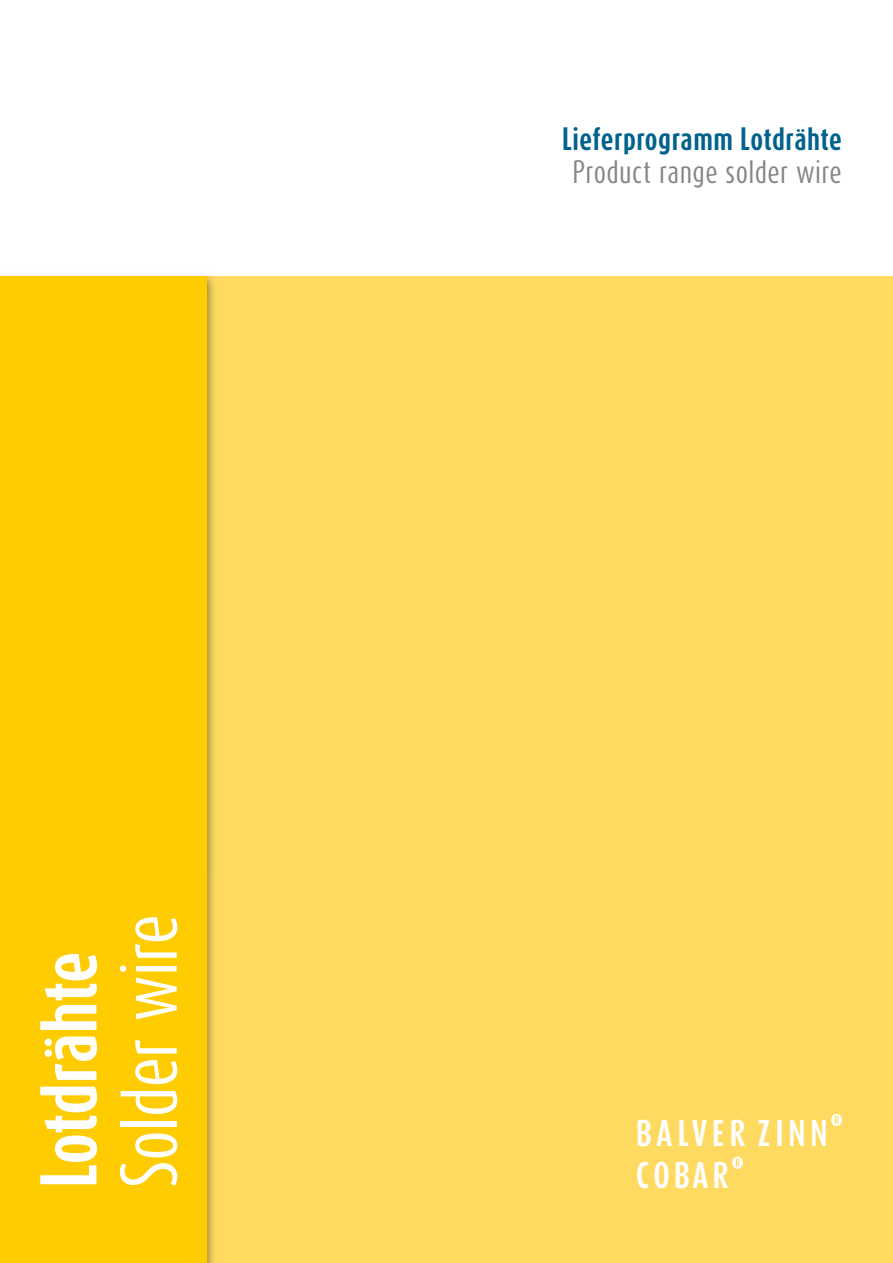
<style>
.page{position:relative;width:893px;height:1263px;background:#fff}
.page>*{position:absolute;margin:0;border:0;box-sizing:border-box;transform-origin:0 0}
.t1{font:66.9px "Dax Compact";letter-spacing:-.015em;color:#fff}
.t2{font:700 66.9px "Dax Compact";letter-spacing:-.015em;color:#fff}
.t3{font:700 30.9px "Dax Compact";letter-spacing:.15em;color:#fff}
.t4{font:700 27px "Dax Compact";letter-spacing:.02em;color:#00628d}
.t5{font:27px "Dax Compact";letter-spacing:.015em;color:#868686}
</style>
<div class="page">
<div style="left:0;top:276px;width:893px;height:987px;background:#ffda61"></div>
<img style="left:0;top:275px;width:214px;height:988px">
<div style="left:0;top:868px;width:207px;height:395px;background:#fecc00"></div>
<div style="left:0;top:276px;width:207px;height:592px;background:#fecc00"></div>
<svg style="left:831px;top:1114px;width:11px;height:12px"></svg>
<svg style="left:732px;top:1156px;width:11px;height:13px"></svg>
<h1 class="t2" style="left:25px;top:1188px;width:238px;rotate:-90deg">Lotdrähte</h1>
<h1 class="t1" style="left:106px;top:1188px;width:276px;rotate:-90deg">Solder wire</h1>
<p class="t4" style="left:562px;top:121px;width:281px">Lieferprogramm Lotdrähte</p>
<p class="t5" style="left:572px;top:154px;width:271px">Product range solder wire</p>
<p class="t3" style="left:636px;top:1113px;width:193px">BALVER ZINN</p>
<p class="t3" style="left:636px;top:1155px;width:94px">COBAR</p>
</div>
